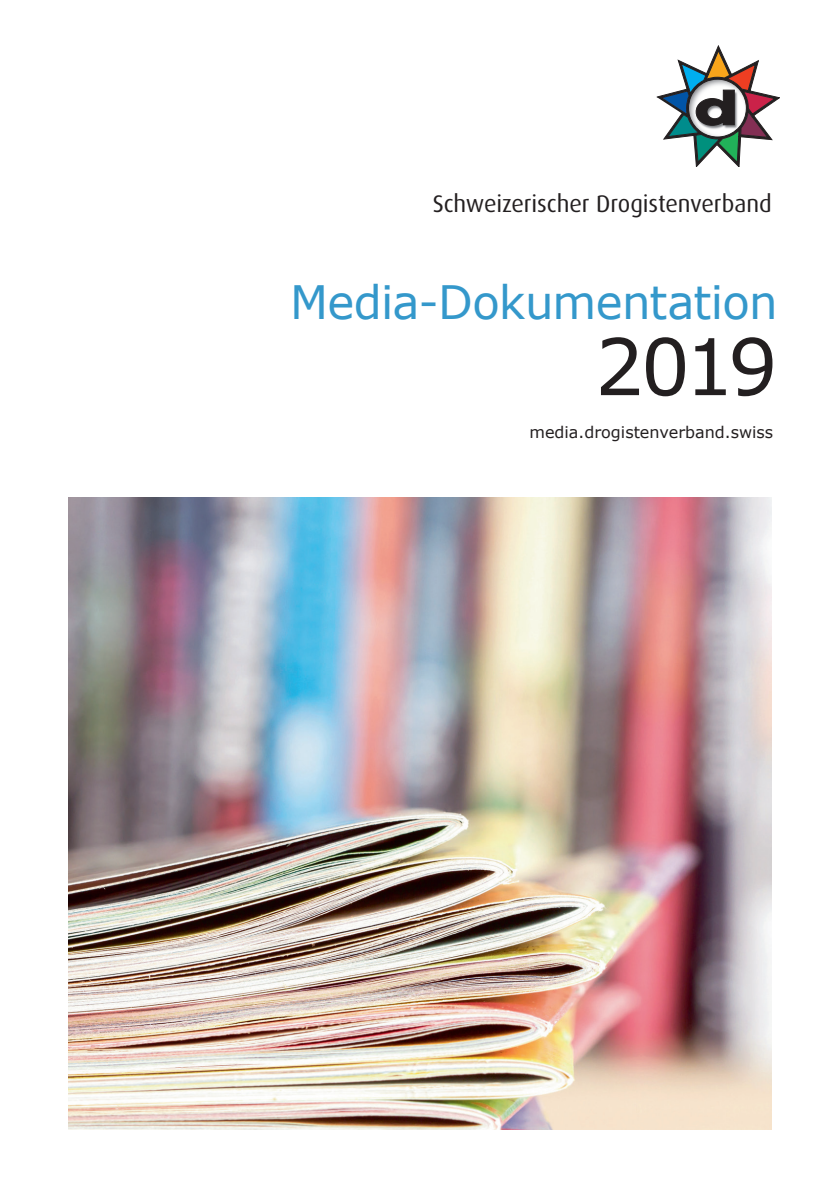
<style>
.page{position:relative;width:840px;height:1191px;background:#fff}
.page>*{position:absolute;margin:0;border:0;box-sizing:border-box;transform-origin:0 0}
.t1{font:78px "Verdana";color:#231f20}
.t2{font:46px "Verdana";letter-spacing:-.015em;color:#3498cb}
.t3{font:24px "Dax";letter-spacing:-.005em;color:#231f20}
.t4{font:16px "Verdana";color:#231f20}
</style>
<div class="page">
<svg style="left:656px;top:46px;width:123px;height:121px"></svg>
<img style="left:68px;top:497px;width:703px;height:632px">
<p class="t3" style="left:432px;top:190px;width:340px">Schweizerischer Drogistenverband</p>
<h2 class="t2" style="left:290px;top:270px;width:489px">Media-Dokumentation</h2>
<h1 class="t1" style="left:594px;top:313px;width:184px">2019</h1>
<p class="t4" style="left:529px;top:421px;width:245px">media.drogistenverband.swiss</p>
</div>
